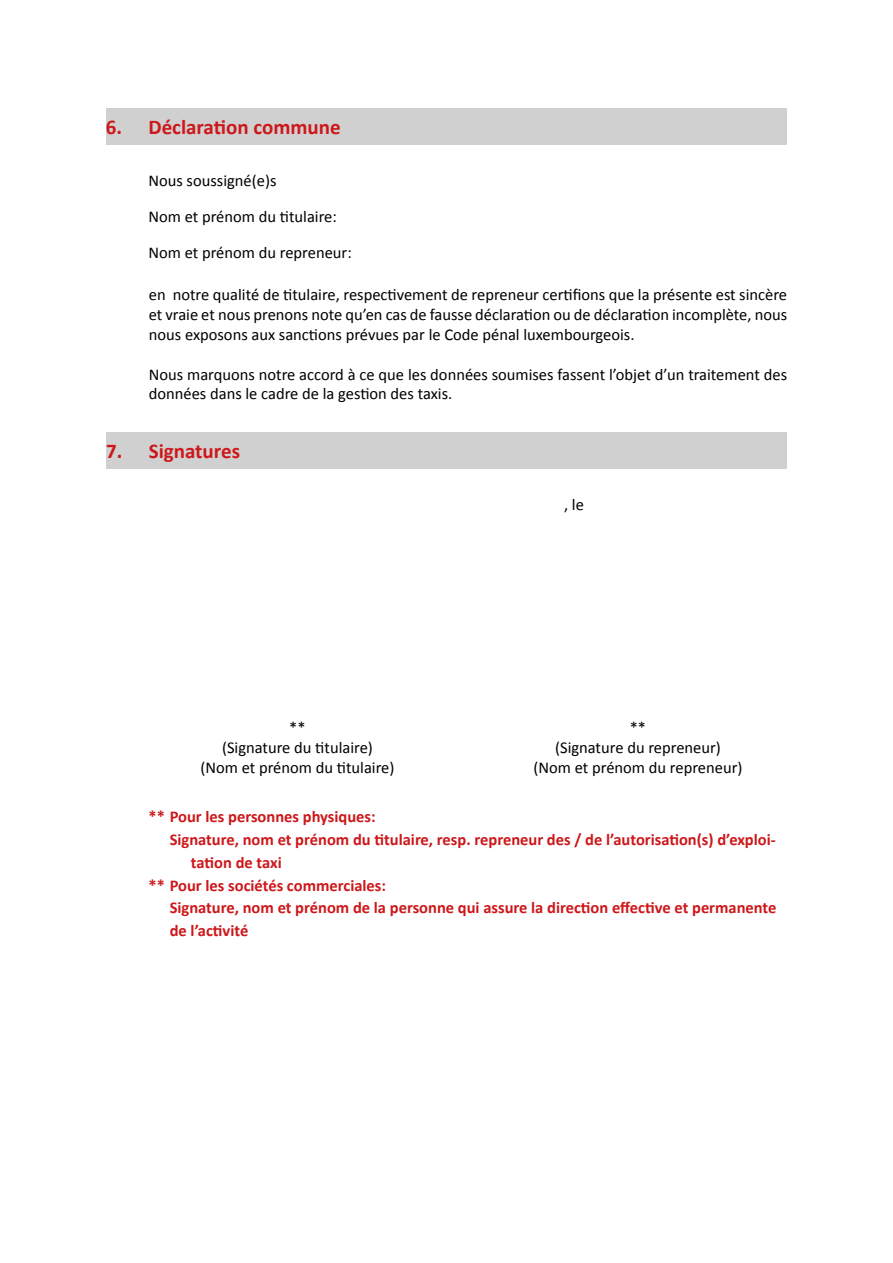
<style>
.page{position:relative;width:893px;height:1263px;background:#fff}
.page>*{position:absolute;margin:0;border:0;box-sizing:border-box;transform-origin:0 0}
.t1{font:700 21px "Calibri";color:#cd171a}
.t2{font:16.5px/19.8px "Calibri";color:#000}
.t3{font:700 16.5px "Calibri";color:#cd171a}
</style>
<div class="page">
<div style="left:106px;top:108px;width:680px;height:36px;background:#d0d0d0"></div>
<div style="left:106px;top:432px;width:681px;height:36px;background:#d0d0d0"></div>
<p class="t1" style="left:106px;top:113px;width:236px">6. Déclaration commune</p>
<p class="t2" style="left:148px;top:171px;width:130px">Nous soussigné(e)s</p>
<p class="t2" style="left:148px;top:199px;width:205px;line-height:36px">Nom et prénom du titulaire:<br>Nom et prénom du repreneur:</p>
<p class="t2" style="left:149px;top:285px;width:640px;text-align:justify">en notre qualité de titulaire, respectivement de repreneur certifions que la présente est sincère et vraie et nous prenons note qu’en cas de fausse déclaration ou de déclaration incomplète, nous nous exposons aux sanctions prévues par le Code pénal luxembourgeois.</p>
<p class="t2" style="left:149px;top:364px;width:640px">Nous marquons notre accord à ce que les données soumises fassent l’objet d’un traitement des données dans le cadre de la gestion des taxis.</p>
<p class="t1" style="left:106px;top:437px;width:135px">7. Signatures</p>
<p class="t2" style="left:564px;top:495px;width:21px">, le</p>
<p class="t2" style="left:534px;top:718px;width:210px;text-align:center">**<br>(Signature du repreneur)<br>(Nom et prénom du repreneur)</p>
<p class="t2" style="left:200px;top:718px;width:196px;text-align:center">**<br>(Signature du titulaire)<br>(Nom et prénom du titulaire)</p>
<p class="t3" style="left:148px;top:806px;width:229px">** Pour les personnes physiques:</p>
<p class="t3" style="left:170px;top:829px;width:608px">Signature, nom et prénom du titulaire, resp. repreneur des / de l’autorisation(s) d’exploi-</p>
<p class="t3" style="left:191px;top:852px;width:92px">tation de taxi</p>
<p class="t3" style="left:148px;top:875px;width:239px">** Pour les sociétés commerciales:</p>
<p class="t3" style="left:170px;top:897px;width:608px">Signature, nom et prénom de la personne qui assure la direction effective et permanente</p>
<p class="t3" style="left:170px;top:920px;width:80px">de l’activité</p>
</div>
